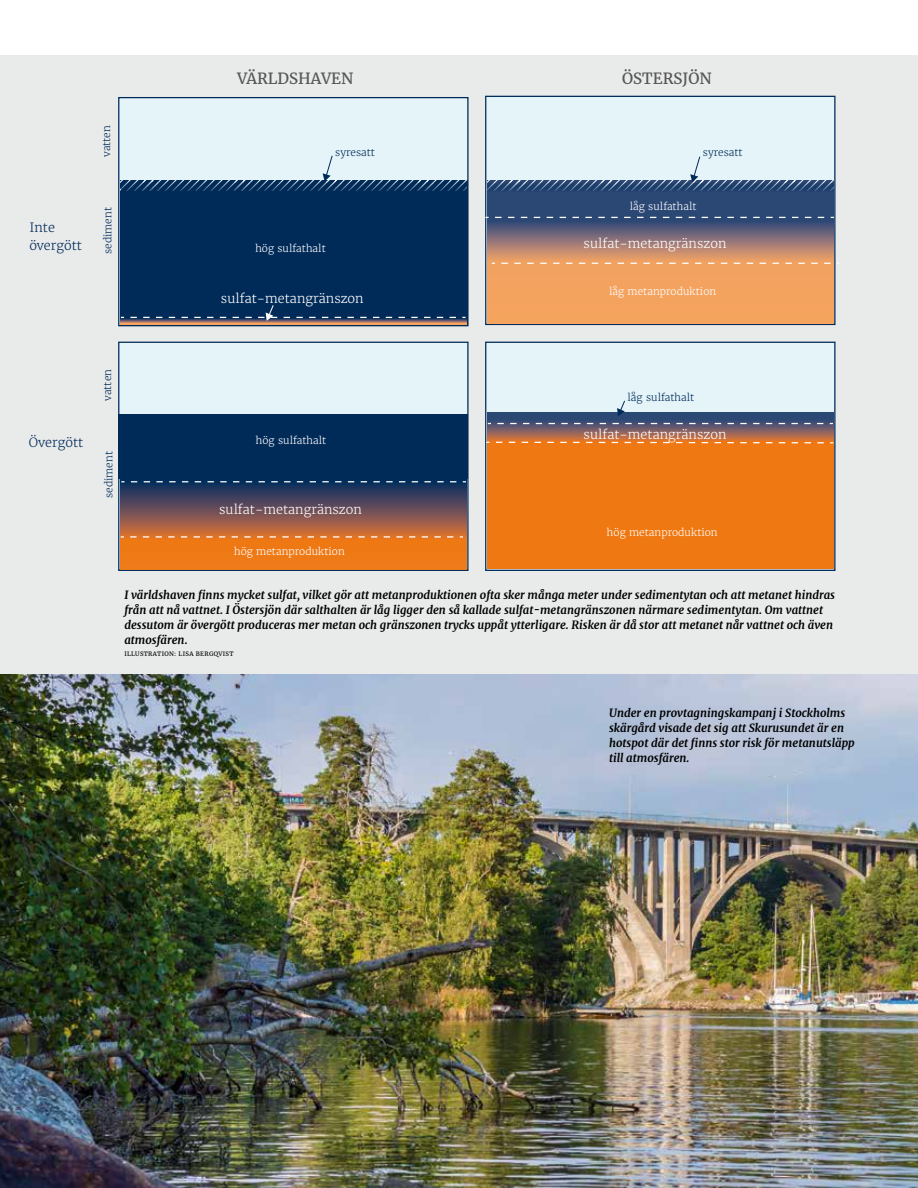
<style>
.page{position:relative;width:918px;height:1188px;background:#fff}
.page>*{position:absolute;margin:0;border:0;box-sizing:border-box;transform-origin:0 0}
.t1{font:15.3px "Merriweather";color:#565655}
.t2{font:300 12.75px "Merriweather";color:#fff}
.t3{font:300 12.75px/18.3px "Merriweather";color:#002b59}
.t4{font:italic 700 11.25px/15px "Merriweather";color:#000}
.t5{font:300 10.2px "Merriweather";color:#fff}
.t6{font:300 10.2px "Merriweather";color:#002b59}
.t7{font:6px "Merriweather";letter-spacing:.05em;color:#000}
</style>
<div class="page">
<img style="left:0;top:673px;width:918px;height:515px">
<div style="left:0;top:55px;width:918px;height:618px;background:#e9eaea"></div>
<div style="left:119px;top:98px;width:349px;height:228px;background:#e5f4f8"></div>
<div style="left:486px;top:96px;width:349px;height:228px;background:#e5f4f8"></div>
<div style="left:485px;top:96px;width:351px;height:229px;border:1px solid #002b59"></div>
<div style="left:119px;top:342px;width:349px;height:228px;background:#e5f4f8"></div>
<div style="left:118px;top:342px;width:351px;height:229px;border:1px solid #002b59"></div>
<div style="left:486px;top:342px;width:349px;height:228px;background:#e5f4f8"></div>
<div style="left:485px;top:342px;width:351px;height:229px;border:1px solid #002b59"></div>
<svg style="left:487px;top:420px;width:347px;height:52px;background:#c46e31"></svg>
<svg style="left:487px;top:221px;width:347px;height:102px;background:#cc9067"></svg>
<div style="left:120px;top:180px;width:348px;height:146px;background:#002b59"></div>
<div style="left:487px;top:472px;width:347px;height:97px;background:#ef7812"></div>
<svg style="left:323px;top:156px;width:10px;height:24px"></svg>
<div style="left:119px;top:414px;width:349px;height:65px;background:#002b59"></div>
<svg style="left:120px;top:479px;width:347px;height:90px;background:#985d3d"></svg>
<svg style="left:131px;top:481px;width:335px;height:1px"></svg>
<svg style="left:130px;top:536px;width:333px;height:2px"></svg>
<svg style="left:497px;top:423px;width:336px;height:1px"></svg>
<svg style="left:486px;top:441px;width:347px;height:3px"></svg>
<div style="left:487px;top:412px;width:347px;height:8px;background:#2b4774"></div>
<svg style="left:121px;top:180px;width:346px;height:11px"></svg>
<div style="left:487px;top:180px;width:347px;height:41px;background:#2b4774"></div>
<svg style="left:487px;top:180px;width:347px;height:2px"></svg>
<svg style="left:487px;top:182px;width:347px;height:9px"></svg>
<svg style="left:690px;top:157px;width:10px;height:25px"></svg>
<svg style="left:495px;top:217px;width:339px;height:1px"></svg>
<svg style="left:501px;top:263px;width:337px;height:1px"></svg>
<svg style="left:617px;top:401px;width:8px;height:15px"></svg>
<svg style="left:120px;top:316px;width:347px;height:8px"></svg>
<svg style="left:130px;top:305px;width:336px;height:16px"></svg>
<p class="t3" style="left:29px;top:218px;width:54px">Inte övergött</p>
<p class="t6" style="left:100px;top:157px;width:33px;rotate:-90deg">vatten</p>
<p class="t6" style="left:102px;top:254px;width:48px;rotate:-90deg">sediment</p>
<h1 class="t1" style="left:237px;top:69px;width:118px">VÄRLDSHAVEN</h1>
<h1 class="t1" style="left:622px;top:69px;width:91px">ÖSTERSJÖN</h1>
<p class="t6" style="left:335px;top:146px;width:41px">syresatt</p>
<p class="t5" style="left:255px;top:242px;width:72px">hög sulfathalt</p>
<p class="t2" style="left:221px;top:290px;width:144px">sulfat-metangränszon</p>
<p class="t6" style="left:703px;top:146px;width:41px">syresatt</p>
<p class="t5" style="left:630px;top:200px;width:68px">låg sulfathalt</p>
<p class="t2" style="left:584px;top:235px;width:144px">sulfat-metangränszon</p>
<p class="t5" style="left:609px;top:285px;width:109px">låg metanproduktion</p>
<p class="t3" style="left:29px;top:433px;width:56px">Övergött</p>
<p class="t6" style="left:101px;top:401px;width:33px;rotate:-90deg">vatten</p>
<p class="t6" style="left:102px;top:498px;width:48px;rotate:-90deg">sediment</p>
<p class="t5" style="left:256px;top:434px;width:72px">hög sulfathalt</p>
<p class="t2" style="left:219px;top:501px;width:144px">sulfat-metangränszon</p>
<p class="t5" style="left:234px;top:545px;width:112px">hög metanproduktion</p>
<p class="t6" style="left:627px;top:391px;width:68px">låg sulfathalt</p>
<p class="t2" style="left:584px;top:426px;width:144px">sulfat-metangränszon</p>
<p class="t5" style="left:607px;top:526px;width:112px">hög metanproduktion</p>
<p class="t4" style="left:124px;top:587px;width:712px">I världshaven finns mycket sulfat, vilket gör att metanproduktionen ofta sker många meter under sedimentytan och att metanet hindras från att nå vattnet. I Östersjön där salthalten är låg ligger den så kallade sulfat-metangränszonen närmare sedimentytan. Om vattnet dessutom är övergött produceras mer metan och gränszonen trycks uppåt ytterligare. Risken är då stor att metanet når vattnet och även atmosfären.</p>
<p class="t7" style="left:124px;top:650px;width:111px">ILLUSTRATION: LISA BERGQVIST</p>
<p class="t4" style="left:609px;top:706px;width:247px">Under en provtagningskampanj i Stockholms skärgård visade det sig att Skurusundet är en hotspot där det finns stor risk för metanutsläpp till atmosfären.</p>
</div>
